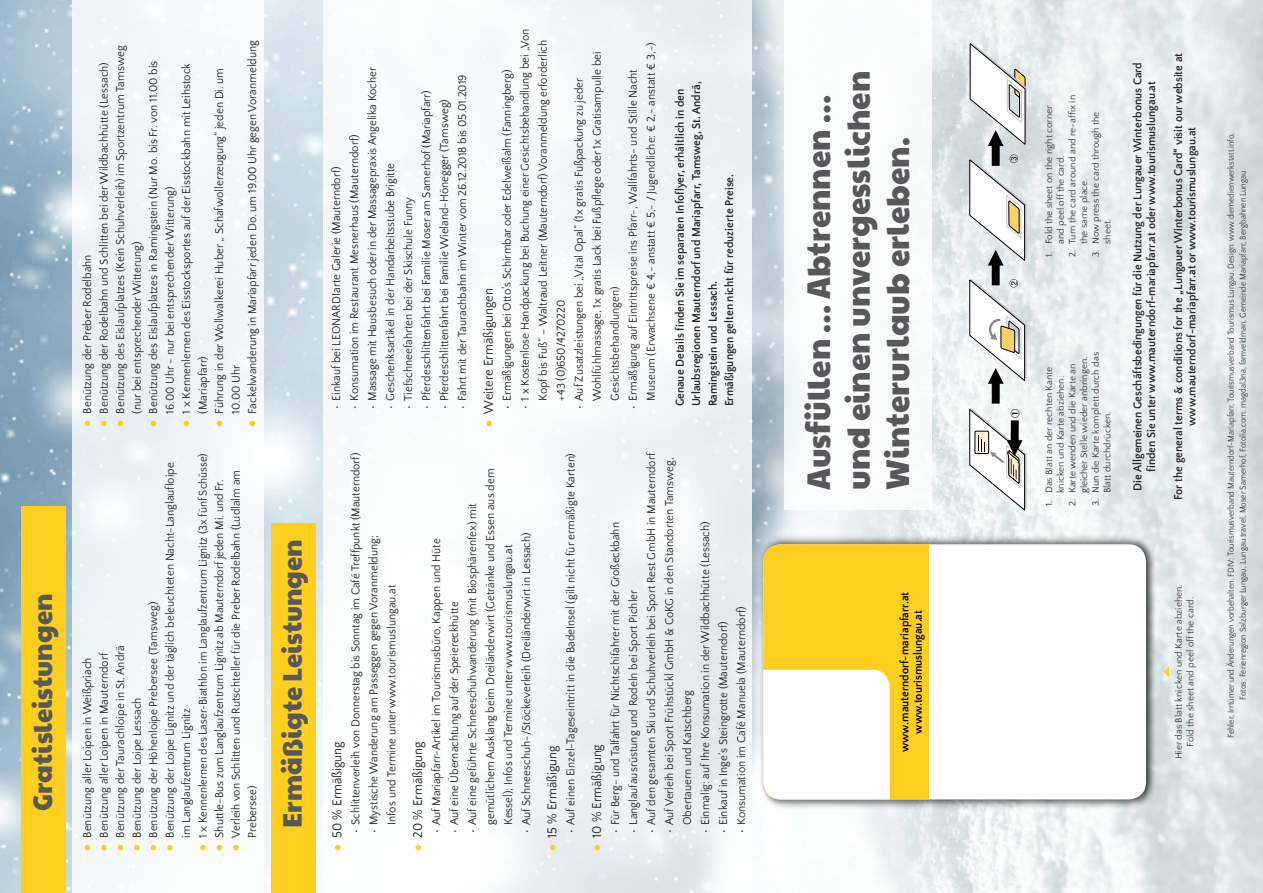
<style>
.page{position:relative;width:1263px;height:893px;background:#fff}
.page>*{position:absolute;margin:0;border:0;box-sizing:border-box;transform-origin:0 0}
.t1{font:32.85px/39.5px "Paytone One";color:#58585a;scale:.95 1}
.t2{font:26.85px "Paytone One";color:#58585a;scale:.95 1}
.t3{font:13.5px "Quattrocento Sans";color:#282829;scale:.94 1}
.t4{font:12px/16.5px "Quattrocento Sans";color:#282829;scale:.94 1}
.t5{font:700 12px/16.5px "Quattrocento Sans";color:#282829;text-align:center;scale:.94 1}
.t6{font:12px "Quattrocento Sans";color:#282829;scale:.93 1}
.t7{font:700 12px/13.5px "Quattrocento Sans";color:#000;text-align:center;scale:.94 1}
.t8{font:9.75px/11.7px "Quattrocento Sans";color:#3e3d40}
.t9{font:9px/12px "Quattrocento Sans";color:#3e3d40;text-align:center;scale:.9 1}
</style>
<div class="page">
<img style="left:0;top:0;width:1263px;height:893px">
<div style="left:21px;top:507px;width:45px;height:386px;background:#ffcf1f"></div>
<div style="left:72px;top:0;width:192px;height:893px;background:#f2f6f8"></div>
<div style="left:784px;top:0;width:148px;height:510px;background:#fff"></div>
<div style="left:323px;top:0;width:428px;height:893px;background:linear-gradient(to right,#fdfefe,#ecf0f2)"></div>
<svg style="left:1164px;top:667px;width:5px;height:10px"></svg>
<div style="left:271px;top:524px;width:45px;height:369px;background:#ffcf1f"></div>
<svg style="left:335px;top:845px;width:5px;height:5px"></svg>
<svg style="left:415px;top:845px;width:6px;height:5px"></svg>
<svg style="left:550px;top:845px;width:5px;height:5px"></svg>
<svg style="left:594px;top:845px;width:6px;height:5px"></svg>
<svg style="left:486px;top:421px;width:6px;height:5px"></svg>
<svg style="left:85px;top:845px;width:5px;height:5px"></svg>
<svg style="left:101px;top:845px;width:6px;height:5px"></svg>
<svg style="left:118px;top:845px;width:5px;height:5px"></svg>
<svg style="left:134px;top:845px;width:6px;height:5px"></svg>
<svg style="left:151px;top:845px;width:5px;height:5px"></svg>
<svg style="left:167px;top:845px;width:6px;height:5px"></svg>
<svg style="left:200px;top:845px;width:6px;height:5px"></svg>
<svg style="left:217px;top:845px;width:5px;height:5px"></svg>
<svg style="left:233px;top:845px;width:6px;height:5px"></svg>
<svg style="left:85px;top:421px;width:5px;height:5px"></svg>
<svg style="left:101px;top:421px;width:6px;height:5px"></svg>
<svg style="left:118px;top:421px;width:5px;height:5px"></svg>
<svg style="left:151px;top:421px;width:5px;height:5px"></svg>
<svg style="left:184px;top:421px;width:5px;height:5px"></svg>
<svg style="left:217px;top:421px;width:5px;height:5px"></svg>
<svg style="left:250px;top:421px;width:5px;height:5px"></svg>
<div style="left:759px;top:540px;width:397px;height:270px;background:#000;opacity:.5"></div>
<div style="left:759px;top:534px;width:397px;height:269px;background:#000;opacity:.5"></div>
<div style="left:763px;top:544px;width:383px;height:255px;background:#fff;border-radius:17px"></div>
<div style="left:763px;top:544px;width:166px;height:255px;background:#ffcf1f"></div>
<div style="left:763px;top:670px;width:127px;height:129px;background:#fff"></div>
<svg style="left:969px;top:43px;width:58px;height:467px"></svg>
<h2 class="t2" style="left:21px;top:811px;width:230px;rotate:-90deg">Gratisleistungen</h2>
<p class="t4" style="left:79px;top:414px;width:399px;rotate:-90deg">Benützung der Preber Rodelbahn<br>Benützung der Rodelbahn und Schlitten bei der Wildbachhütte (Lessach)<br>Benützung des Eislaufplatzes (Kein Schuhverleih) im Sportzentrum Tamsweg (nur bei entsprechender Witterung)<br>Benützung des Eislaufplatzes in Ramingstein (Nur Mo. bis Fr. von 11.00 bis 16.00 Uhr - nur bei entsprechender Witterung)<br>1 x Kennenlernen des Eisstocksportes auf der Eisstockbahn mit Leihstock (Mariapfarr)<br>Führung in der Wollwalkerei Huber „ Schafwollerzeugung“ jeden Di. um 10.00 Uhr<br>Fackelwanderung in Mariapfarr jeden Do. um 19.00 Uhr gegen Voranmeldung</p>
<p class="t4" style="left:79px;top:838px;width:410px;rotate:-90deg">Benützung aller Loipen in Weißpriach<br>Benützung aller Loipen in Mauterndorf<br>Benützung der Taurachloipe in St. Andrä<br>Benützung der Loipe Lessach<br>Benützung der Höhenloipe Prebersee (Tamsweg)<br>Benützung der Loipe Lignitz und der täglich beleuchteten Nacht-Langlaufloipe im Langlaufzentrum Lignitz<br>1 x Kennenlernen des Laser-Biathlon im Langlaufzentrum Lignitz (3x fünf Schüsse)<br>Shuttle-Bus zum Langlaufzentrum Lignitz ab Mauterndorf jeden Mi. und Fr.<br>Verleih von Schlitten und Rutschteller für die Preber Rodelbahn (Ludlalm am Prebersee)</p>
<h2 class="t2" style="left:271px;top:828px;width:305px;rotate:-90deg">Ermäßigte Leistungen</h2>
<p class="t4" style="left:364px;top:409px;width:366px;rotate:-90deg">• Massage mit Hausbesuch oder in der Massagepraxis Angelika Kocher</p>
<p class="t4" style="left:454px;top:409px;width:357px;rotate:-90deg">• Fahrt mit der Taurachbahn im Winter vom 26.12.2018 bis 05.01.2019</p>
<p class="t4" style="left:418px;top:409px;width:341px;rotate:-90deg">• Pferdeschlittenfahrt bei Familie Moser am Samerhof (Mariapfarr)</p>
<p class="t4" style="left:436px;top:409px;width:331px;rotate:-90deg">• Pferdeschlittenfahrt bei Familie Wieland-Hönegger (Tamsweg)</p>
<p class="t4" style="left:346px;top:409px;width:294px;rotate:-90deg">• Konsumation im Restaurant Mesnerhaus (Mauterndorf)</p>
<p class="t4" style="left:382px;top:409px;width:263px;rotate:-90deg">• Geschenksartikel in der Handarbeitsstube Brigitte</p>
<p class="t4" style="left:328px;top:409px;width:260px;rotate:-90deg">• Einkauf bei LEONARDIarte Galerie (Mauterndorf)</p>
<p class="t4" style="left:400px;top:409px;width:227px;rotate:-90deg">• Tiefschneefahrten bei der Skischule Funny</p>
<p class="t4" style="left:516px;top:401px;width:398px;line-height:18px;text-indent:-9px;rotate:-90deg">• 1 x Kostenlose Handpackung bei Buchung einer Gesichtsbehandlung bei „Von<br>Kopf bis Fuß“ – Waltraud Leitner (Mauterndorf) Voranmeldung erforderlich +43 (0)650/4270220</p>
<p class="t4" style="left:570px;top:401px;width:373px;line-height:18px;text-indent:-9px;rotate:-90deg">• Auf Zusatzleistungen bei „Vital Opal“ (1x gratis Fußpackung zu jeder<br>Wohlfühlmassage, 1x gratis Lack bei Fußpflege oder 1x Gratisampulle bei<br>Gesichtsbehandlungen)</p>
<p class="t4" style="left:624px;top:401px;width:383px;line-height:18px;text-indent:-9px;rotate:-90deg">• Ermäßigung auf Eintrittspreise ins Pfarr-, Wallfahrts- und Stille Nacht<br>Museum (Erwachsene € 4,- anstatt € 5,- / Jugendliche: € 2,- anstatt € 3,-)</p>
<p class="t4" style="left:499px;top:409px;width:363px;rotate:-90deg">• Ermäßigungen bei Otto’s Schirmbar oder Edelweißalm (Fanningberg)</p>
<p class="t3" style="left:481px;top:413px;width:135px;rotate:-90deg">Weitere Ermäßigungen</p>
<p class="t5" style="left:672px;top:406px;width:347px;text-align:left;rotate:-90deg">Genaue Details finden Sie im separaten Infoflyer, erhältlich in den Urlaubsregionen Mauterndorf und Mariapfarr, Tamsweg, St. Andrä, Ramingstein und Lessach.<br>Ermäßigungen gelten nicht für reduzierte Preise.</p>
<p class="t6" style="left:349px;top:833px;width:411px;rotate:-90deg">• Schlittenverleih von Donnerstag bis Sonntag im Café Treffpunkt (Mauterndorf)</p>
<p class="t4" style="left:365px;top:825px;width:310px;line-height:18px;text-indent:-9px;rotate:-90deg">• Mystische Wanderung am Passeggen gegen Voranmeldung;<br>Infos und Termine unter www.tourismuslungau.at</p>
<p class="t3" style="left:330px;top:838px;width:104px;rotate:-90deg">50 % Ermäßigung</p>
<p class="t4" style="left:464px;top:825px;width:380px;line-height:18px;text-indent:-9px;rotate:-90deg">• Auf eine geführte Schneeschuhwanderung (mit Biosphärenfex) mit gemütlichem Ausklang beim Dreiländerwirt (Getränke und Essen aus dem<br>Kessel); Infos und Termine unter www.tourismuslungau.at</p>
<p class="t4" style="left:518px;top:833px;width:322px;rotate:-90deg">• Auf Schneeschuh-/Stöckeverleih (Dreiländerwirt in Lessach)</p>
<p class="t4" style="left:428px;top:833px;width:315px;rotate:-90deg">• Auf Mariapfarr-Artikel im Tourismusbüro, Kappen und Hüte</p>
<p class="t4" style="left:446px;top:833px;width:248px;rotate:-90deg">• Auf eine Übernachtung auf der Speiereckhütte</p>
<p class="t3" style="left:411px;top:838px;width:104px;rotate:-90deg">20 % Ermäßigung</p>
<p class="t4" style="left:563px;top:833px;width:406px;rotate:-90deg">• Auf einen Einzel-Tageseintritt in die BadeInsel (gilt nicht für ermäßigte Karten)</p>
<p class="t3" style="left:545px;top:838px;width:100px;rotate:-90deg">15 % Ermäßigung</p>
<p class="t4" style="left:643px;top:833px;width:407px;rotate:-90deg">• Auf den gesamten Ski und Schuhverleih bei Sport Rest GmbH in Mauterndorf</p>
<p class="t4" style="left:661px;top:825px;width:392px;line-height:18px;text-indent:-9px;rotate:-90deg">• Auf Verleih bei Sport Frühstückl GmbH &amp; CoKG in den Standorten Tamsweg,<br>Obertauern und Katschberg</p>
<p class="t4" style="left:697px;top:833px;width:333px;rotate:-90deg">• Einmalig: auf Ihre Konsumation in der Wildbachhütte (Lessach)</p>
<p class="t4" style="left:607px;top:833px;width:333px;rotate:-90deg">• Für Berg- und Talfahrt für Nichtschifahrer mit der Großeckbahn</p>
<p class="t4" style="left:625px;top:833px;width:261px;rotate:-90deg">• Langlaufausrüstung und Rodeln bei Sport Pichler</p>
<p class="t4" style="left:733px;top:833px;width:243px;rotate:-90deg">• Konsumation im Café Manuela (Mauterndorf)</p>
<p class="t4" style="left:715px;top:833px;width:227px;rotate:-90deg">• Einkauf in Inge’s Steingrotte (Mauterndorf)</p>
<p class="t3" style="left:590px;top:838px;width:101px;rotate:-90deg">10 % Ermäßigung</p>
<h1 class="t1" style="left:799px;top:490px;width:443px;rotate:-90deg">Ausfüllen … Abtrennen … und einen unvergesslichen<br>Winterurlaub erleben.</h1>
<p class="t7" style="left:898px;top:752px;width:172px;rotate:-90deg">www.mauterndorf-mariapfarr.at www.tourismuslungau.at</p>
<p class="t8" style="left:1043px;top:244px;width:140px;text-indent:-13px;rotate:-90deg">1. Fold the sheet on the right corner and peel off the card.</p>
<p class="t8" style="left:1067px;top:244px;width:150px;text-indent:-13px;rotate:-90deg">2. Turn the card around and re-affix in the same place.</p>
<p class="t8" style="left:1090px;top:244px;width:134px;text-indent:-13px;rotate:-90deg">3. Now press the card through the sheet.</p>
<p class="t8" style="left:1043px;top:506px;width:141px;text-align:center;rotate:-90deg">1. Das Blatt an der rechten Kante knicken und Karte abziehen.</p>
<p class="t8" style="left:1067px;top:493px;width:138px;text-indent:-13px;rotate:-90deg">2. Karte wenden und die Karte an gleicher Stelle wieder anbringen.</p>
<p class="t8" style="left:1090px;top:493px;width:143px;text-indent:-13px;rotate:-90deg">3. Nun die Karte komplett durch das<br>Blatt durchdrücken.</p>
<p class="t5" style="left:1131px;top:491px;width:457px;line-height:13.5px;rotate:-90deg">Die Allgemeinen Geschäftsbedingungen für die Nutzung der Lungauer Winterbonus Card finden Sie unter www.mauterndorf-mariapfarr.at oder www.tourismuslungau.at</p>
<p class="t5" style="left:1172px;top:500px;width:477px;line-height:13.5px;rotate:-90deg">For the general terms &amp; conditions for the „Lungauer Winterbonus Card“ visit our website at www.mauterndorf-mariapfarr.at or www.tourismuslungau.at</p>
<p class="t8" style="left:1173px;top:759px;width:177px;text-align:center;rotate:-90deg">Hier das Blatt knicken und Karte abziehen.<br>Fold the sheet and peel off the card.</p>
<p class="t9" style="left:1225px;top:738px;width:674px;rotate:-90deg">Fehler, Irrtümer und Änderungen vorbehalten. FDIV: Tourismusverband Mauterndorf-Mariapfarr, Tourismusverband Tourismus Lungau. Design: www.diemedienwerkstatt.info,<br>Fotos: Ferienregion Salzburger Lungau, Lungau.travel, Moser Samerhof, Fotolia.com: magdal3na, famveldman, Gemeinde Mariapfarr, Bergbahnen Lungau</p>
</div>
